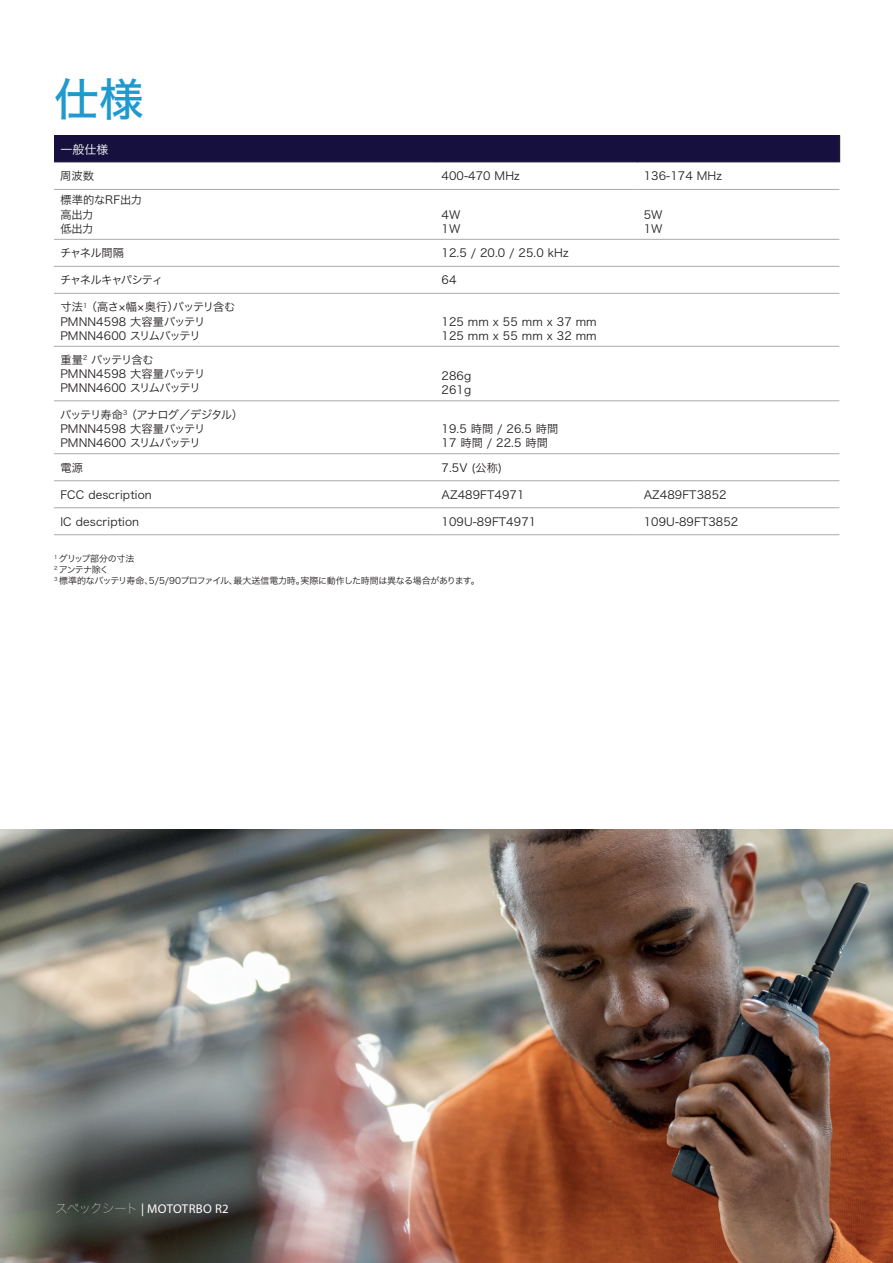
<style>
.page{position:relative;width:893px;height:1263px;background:#fff}
.page>*{position:absolute;margin:0;border:0;box-sizing:border-box;transform-origin:0 0}
.t1{font:45px "Hiragino Sans W5";color:#209ace}
.t2{font:12.75px "Myriad Pro";letter-spacing:.025em;color:#fff}
.t3{font:12px "Hiragino Sans W3";color:#fff}
.t4{font:11.25px/14.2px "Hiragino Sans W3";letter-spacing:.01em;color:#231f20}
.t5{font:11.25px/14.2px "Hiragino Sans W3";letter-spacing:-.045em;color:#231f20}
.t6{font:11.25px/14.2px "Hiragino Sans W3";letter-spacing:-.015em;color:#231f20}
.t7{font:11.25px "Hiragino Sans W3";letter-spacing:-.09em;color:#231f20}
.t8{font:9px/10.8px "Hiragino Sans W3";letter-spacing:-.05em;color:#231f20}
.s1{font-family:"Hiragino Sans W0"}
</style>
<div class="page">
<img style="left:0;top:829px;width:893px;height:434px">
<div style="left:54px;top:135px;width:785px;height:27px;background:#16103f"></div>
<svg style="left:839px;top:135px;width:1px;height:27px"></svg>
<hr style="left:54px;top:189px;width:381px;height:1px;background:#a8abab">
<hr style="left:54px;top:239px;width:381px;height:1px;background:#a8abab">
<hr style="left:54px;top:266px;width:381px;height:1px;background:#a8abab">
<hr style="left:54px;top:293px;width:381px;height:1px;background:#a8abab">
<hr style="left:54px;top:346px;width:381px;height:1px;background:#a8abab">
<hr style="left:54px;top:401px;width:381px;height:1px;background:#a8abab">
<hr style="left:54px;top:453px;width:381px;height:1px;background:#a8abab">
<hr style="left:54px;top:480px;width:381px;height:1px;background:#a8abab">
<hr style="left:435px;top:189px;width:202px;height:1px;background:#a8abab">
<hr style="left:637px;top:189px;width:202px;height:1px;background:#a8abab">
<hr style="left:435px;top:239px;width:202px;height:1px;background:#a8abab">
<hr style="left:637px;top:239px;width:202px;height:1px;background:#a8abab">
<hr style="left:435px;top:266px;width:202px;height:1px;background:#a8abab">
<hr style="left:637px;top:266px;width:202px;height:1px;background:#a8abab">
<hr style="left:435px;top:293px;width:202px;height:1px;background:#a8abab">
<hr style="left:637px;top:293px;width:202px;height:1px;background:#a8abab">
<hr style="left:435px;top:346px;width:202px;height:1px;background:#a8abab">
<hr style="left:637px;top:346px;width:202px;height:1px;background:#a8abab">
<hr style="left:435px;top:401px;width:202px;height:1px;background:#a8abab">
<hr style="left:637px;top:401px;width:202px;height:1px;background:#a8abab">
<hr style="left:435px;top:453px;width:202px;height:1px;background:#a8abab">
<hr style="left:637px;top:453px;width:202px;height:1px;background:#a8abab">
<hr style="left:435px;top:480px;width:202px;height:1px;background:#a8abab">
<hr style="left:637px;top:480px;width:202px;height:1px;background:#a8abab">
<hr style="left:54px;top:162px;width:381px;height:1px;background:#a8abab">
<hr style="left:435px;top:162px;width:202px;height:1px;background:#a8abab">
<hr style="left:637px;top:162px;width:203px;height:1px;background:#a8abab">
<hr style="left:54px;top:507px;width:381px;height:1px;background:#a8abab">
<hr style="left:435px;top:507px;width:202px;height:1px;background:#a8abab">
<hr style="left:637px;top:507px;width:202px;height:1px;background:#a8abab">
<hr style="left:54px;top:534px;width:381px;height:1px;background:#a8abab">
<hr style="left:435px;top:534px;width:202px;height:1px;background:#a8abab">
<hr style="left:637px;top:534px;width:202px;height:1px;background:#a8abab">
<h1 class="t1" style="left:54px;top:59px;width:91px">仕様</h1>
<p class="t3" style="left:60px;top:138px;width:49px">一般仕様</p>
<p class="t4" style="left:60px;top:168px;width:35px">周波数</p>
<p class="t4" style="left:441px;top:168px;width:80px">400-470 MHz</p>
<p class="t4" style="left:644px;top:168px;width:80px">136-174 MHz</p>
<p class="t6" style="left:60px;top:192px;width:83px">標準的なRF出力高出力<br>低出力</p>
<p class="t4" style="left:441px;top:207px;width:20px">4W<br>1W</p>
<p class="t4" style="left:644px;top:207px;width:20px">5W<br>1W</p>
<p class="t4" style="left:60px;top:245px;width:66px">チャネル間隔</p>
<p class="t4" style="left:441px;top:245px;width:129px">12.5 / 20.0 / 25.0 kHz</p>
<p class="t7" style="left:60px;top:270px;width:104px">チャネルキャパシティ</p>
<p class="t4" style="left:441px;top:272px;width:16px">64</p>
<p class="t4" style="left:60px;top:299px;width:177px">寸法<sup>1</sup> （高さ×幅×奥行）バッテリ含む<br>PMNN4598 大容量バッテリ<br>PMNN4600 スリムバッテリ</p>
<p class="t4" style="left:441px;top:313px;width:157px">125 mm x 55 mm x 37 mm<br>125 mm x 55 mm x 32 mm</p>
<p class="t4" style="left:60px;top:351px;width:146px">重量<sup>2</sup> バッテリ含む<br>PMNN4598 大容量バッテリ<br>PMNN4600 スリムバッテリ</p>
<p class="t5" style="left:60px;top:407px;width:185px">バッテリ寿命<sup>3</sup> （アナログ／デジタル）<br>PMNN4598 大容量バッテリ<br>PMNN4600 スリムバッテリ</p>
<p class="t4" style="left:441px;top:368px;width:31px">286g<br>261g</p>
<p class="t4" style="left:441px;top:421px;width:118px">19.5 時間 / 26.5 時間<br>17 時間 / 22.5 時間</p>
<p class="t4" style="left:60px;top:459px;width:24px">電源</p>
<p class="t4" style="left:441px;top:459px;width:62px">7.5V (公称)</p>
<p class="t4" style="left:60px;top:486px;width:93px">FCC description</p>
<p class="t4" style="left:441px;top:486px;width:84px">AZ489FT4971</p>
<p class="t4" style="left:644px;top:486px;width:84px">AZ489FT3852</p>
<p class="t4" style="left:60px;top:513px;width:80px">IC description</p>
<p class="t4" style="left:441px;top:513px;width:96px">109U-89FT4971</p>
<p class="t4" style="left:644px;top:513px;width:96px">109U-89FT3852</p>
<p class="t8" style="left:54px;top:553px;width:427px"><sup>1</sup> グリップ部分の寸法<br><sup>2</sup> アンテナ除く<br><sup>3</sup> 標準的なバッテリ寿命、5/5/90プロファイル、最大送信電力時。実際に動作した時間は異なる場合があります。</p>
<p class="t2" style="left:55px;top:1201px;width:175px"><span class="s1">スペックシート</span> | MOTOTRBO R2</p>
</div>
